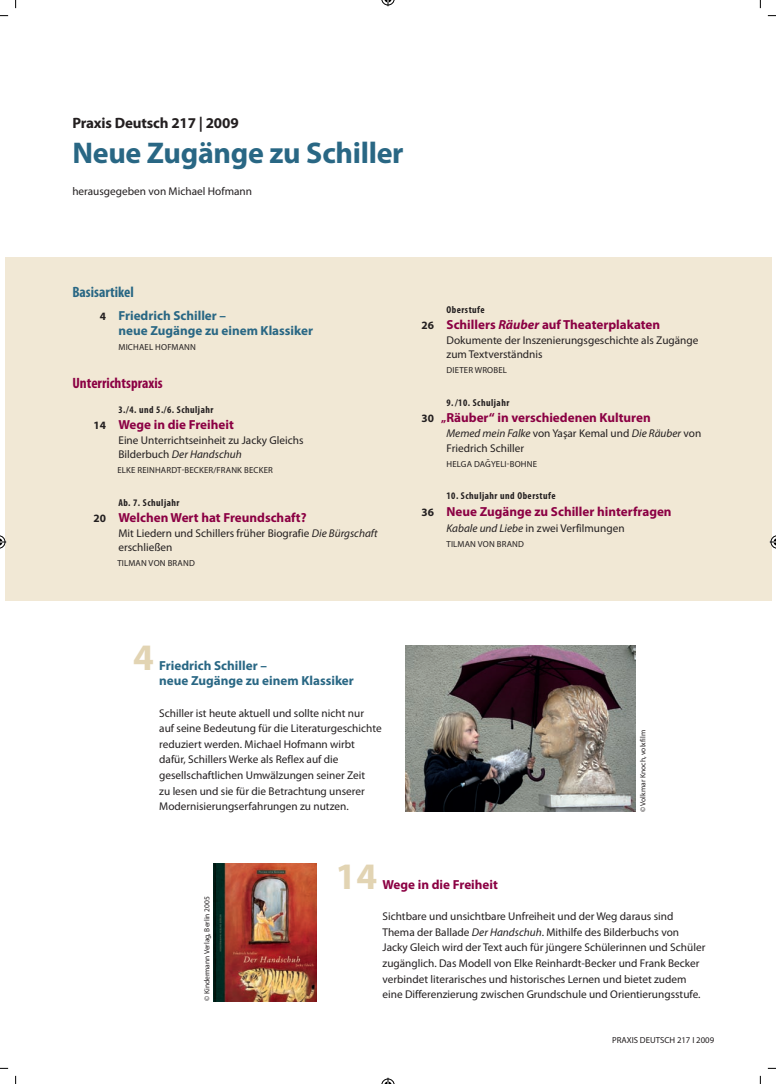
<style>
.page{position:relative;width:776px;height:1084px;background:#fff}
.page>*{position:absolute;margin:0;border:0;box-sizing:border-box;transform-origin:0 0}
.t1{font:700 37.5px "Myriad Pro";color:#e2d4b3}
.t2{font:700 30px "Myriad Pro";letter-spacing:-.01em;color:#296784}
.t3{font:700 15px "Myriad Pro";letter-spacing:-.01em;color:#231f20}
.t4{font:700 condensed 15px "Myriad Pro";color:#8b0043}
.t5{font:700 condensed 15px "Myriad Pro";color:#296784}
.t6{font:700 13.12px "Myriad Pro";color:#8b0043}
.t7{font:700 13.12px/15px "Myriad Pro";color:#296784}
.t8{font:11.25px/15.6px "Myriad Pro";color:#231f20}
.t9{font:700 condensed 10px "Myriad Pro";letter-spacing:.05em;color:#231f20}
.t10{font:8.75px "Myriad Pro";letter-spacing:.02em;color:#231f20}
.t11{font:8.75px "Myriad Pro";color:#231f20}
.t12{font:7.5px "Myriad Pro";color:#231f20}
.s1{font-size:11.25px;color:#231f20}
.s2{font-style:italic}
.s3{font-size:11.25px}
</style>
<div class="page">
<div style="left:5px;top:257px;width:765px;height:343px;background:#f1e8d5"></div>
<img style="left:214px;top:864px;width:102px;height:137px">
<img style="left:405px;top:646px;width:230px;height:166px">
<svg style="left:0;top:1067px;width:8px;height:2px"></svg>
<svg style="left:767px;top:1067px;width:8px;height:2px"></svg>
<svg style="left:759px;top:0;width:2px;height:8px"></svg>
<svg style="left:759px;top:1075px;width:2px;height:9px"></svg>
<svg style="left:381px;top:0;width:14px;height:6px"></svg>
<svg style="left:381px;top:1077px;width:14px;height:7px"></svg>
<svg style="left:0;top:535px;width:6px;height:14px"></svg>
<svg style="left:769px;top:534px;width:7px;height:15px"></svg>
<h3 class="t3" style="left:72px;top:115px;width:168px">Praxis Deutsch 217 | 2009</h3>
<h2 class="t2" style="left:72px;top:136px;width:333px">Neue Zugänge zu Schiller</h2>
<p class="t8" style="left:72px;top:183px;width:181px">herausgegeben von Michael Hofmann</p>
<h3 class="t5" style="left:72px;top:284px;width:63px">Basisartikel</h3>
<p class="t7" style="left:118px;top:308px;width:196px;text-indent:-19px"><span class="s1">4</span> Friedrich Schiller –<br>neue Zugänge zu einem Klassiker</p>
<p class="t10" style="left:118px;top:342px;width:79px">MICHAEL HOFMANN</p>
<h3 class="t4" style="left:72px;top:375px;width:92px">Unterrichtspraxis</h3>
<p class="t9" style="left:118px;top:404px;width:96px">3./4. und 5./6. Schuljahr</p>
<p class="t6" style="left:93px;top:417px;width:142px"><span class="s1">14</span> Wege in die Freiheit</p>
<p class="t8" style="left:118px;top:434px;width:186px;line-height:13.8px">Eine Unterrichtseinheit zu Jacky Gleichs<br>Bilderbuch <span class="s2">Der Handschuh</span></p>
<p class="t10" style="left:117px;top:465px;width:157px">ELKE REINHARDT-BECKER/FRANK BECKER</p>
<p class="t9" style="left:118px;top:497px;width:63px">Ab. 7. Schuljahr</p>
<p class="t6" style="left:93px;top:510px;width:214px"><span class="s1">20</span> Welchen Wert hat Freundschaft?</p>
<p class="t8" style="left:118px;top:526px;width:261px;line-height:13.8px">Mit Liedern und Schillers früher Biografie <span class="s2">Die Bürgschaft </span>erschließen</p>
<p class="t10" style="left:117px;top:558px;width:79px">TILMAN VON BRAND</p>
<h1 class="t1" style="left:133px;top:636px;width:22px">4</h1>
<p class="t7" style="left:159px;top:657px;width:196px;line-height:15.6px">Friedrich Schiller –<br>neue Zugänge zu einem Klassiker</p>
<p class="t8" style="left:159px;top:705px;width:224px">Schiller ist heute aktuell und sollte nicht nur auf seine Bedeutung für die Literaturgeschichte reduziert werden. Michael Hofmann wirbt dafür, Schillers Werke als Reflex auf die gesellschaftlichen Umwälzungen seiner Zeit<br>zu lesen und sie für die Betrachtung unserer Modernisierungserfahrungen zu nutzen.</p>
<p class="t9" style="left:446px;top:304px;width:40px">Oberstufe</p>
<p class="t6" style="left:421px;top:317px;width:240px"><span class="s1">26</span> Schillers <span class="s2">Räuber</span> auf Theaterplakaten</p>
<p class="t8" style="left:446px;top:334px;width:253px;line-height:13.8px">Dokumente der Inszenierungsgeschichte als Zugänge zum Textverständnis</p>
<p class="t10" style="left:446px;top:365px;width:62px">DIETER WROBEL</p>
<p class="t9" style="left:446px;top:397px;width:64px">9. /10. Schuljahr</p>
<p class="t6" style="left:421px;top:410px;width:230px"><span class="s1">30</span> <span class="s3">„</span>Räuber“ in verschiedenen Kulturen</p>
<p class="t8" style="left:446px;top:426px;width:256px;line-height:15px"><span class="s2">Memed mein Falke</span> von Yaşar Kemal und <span class="s2">Die Räuber</span> von<br>Friedrich Schiller</p>
<p class="t10" style="left:446px;top:459px;width:92px">HELGA DAG˘ YELI-BOHNE</p>
<p class="t9" style="left:446px;top:490px;width:111px">10. Schuljahr und Oberstufe</p>
<p class="t6" style="left:421px;top:504px;width:251px"><span class="s1">36</span> Neue Zugänge zu Schiller hinterfragen</p>
<p class="t8" style="left:446px;top:520px;width:179px"><span class="s2">Kabale und Liebe</span> in zwei Verfilmungen</p>
<p class="t10" style="left:446px;top:539px;width:79px">TILMAN VON BRAND</p>
<p class="t12" style="left:638px;top:812px;width:83px;rotate:-90deg">© Volkmar Knoch, volxfilm</p>
<p class="t12" style="left:203px;top:1001px;width:106px;rotate:-90deg">© Kindermann Verlag, Berlin 2005</p>
<h1 class="t1" style="left:335px;top:855px;width:43px">14</h1>
<p class="t6" style="left:382px;top:877px;width:117px">Wege in die Freiheit</p>
<p class="t8" style="left:382px;top:908px;width:324px">Sichtbare und unsichtbare Unfreiheit und der Weg daraus sind Thema der Ballade <span class="s2">Der Handschuh</span>. Mithilfe des Bilderbuchs von Jacky Gleich wird der Text auch für jüngere Schülerinnen und Schüler zugänglich. Das Modell von Elke Reinhardt-Becker und Frank Becker verbindet literarisches und historisches Lernen und bietet zudem eine Differenzierung zwischen Grundschule und Orientierungsstufe.</p>
<p class="t11" style="left:611px;top:1035px;width:104px">PRAXIS DEUTSCH 217 I 2009</p>
</div>
